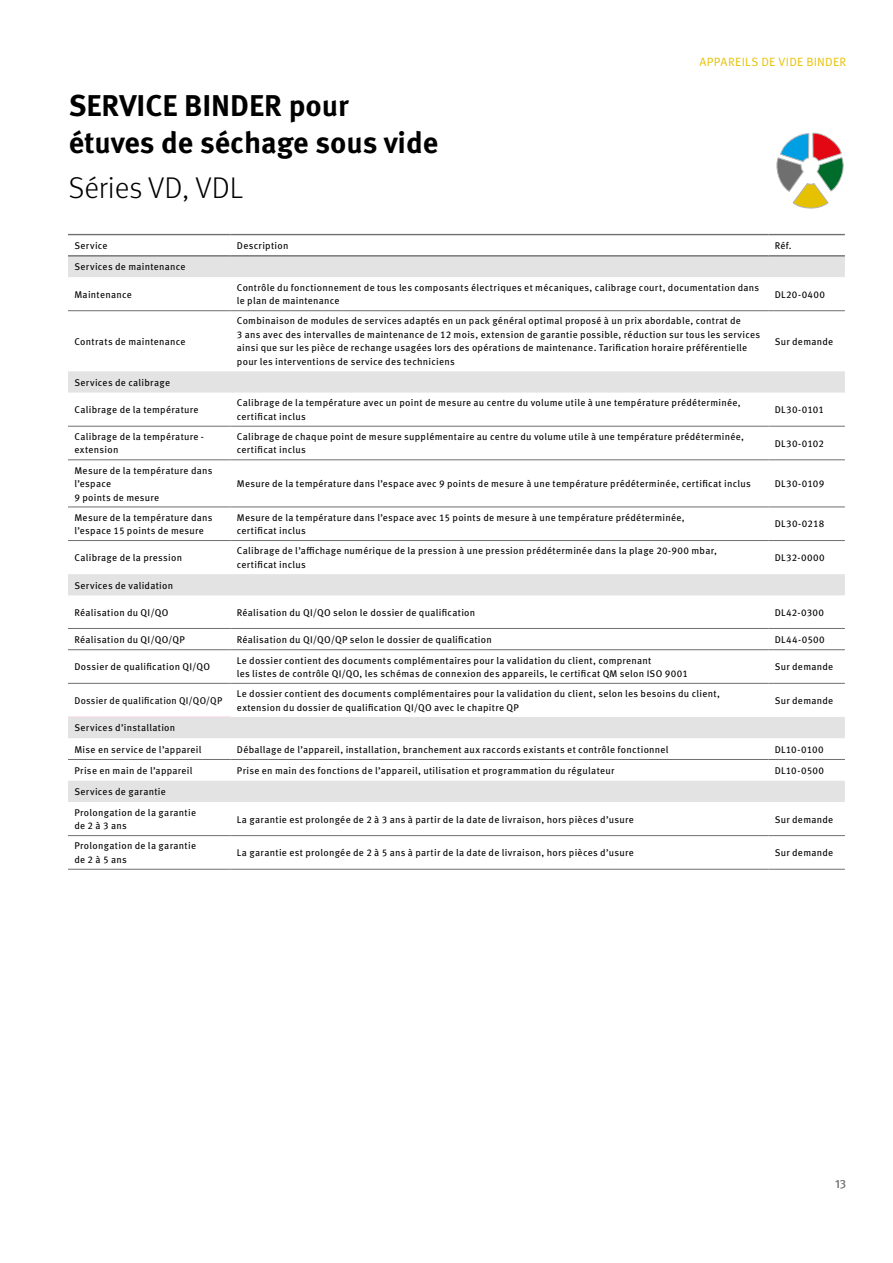
<style>
.page{position:relative;width:893px;height:1263px;background:#fff}
.page>*{position:absolute;margin:0;border:0;box-sizing:border-box;transform-origin:0 0}
.t1{font:700 30px/37.5px "Meta Pro";color:#000}
.t2{font:300 30px "Meta Pro";color:#000}
.t3{font:12px "Meta Pro Norm";letter-spacing:.025em;color:#e6c100}
.t4{font:12px "Meta Pro Norm";color:#7c7b7b}
.t5{font:9.75px/13.5px "Meta Pro";letter-spacing:.03em;color:#000}
</style>
<div class="page">
<svg style="left:776px;top:133px;width:68px;height:76px"></svg>
<svg style="left:68px;top:257px;width:777px;height:545px"></svg>
<hr style="left:68px;top:426px;width:162px;height:1px;background:#706f6f">
<hr style="left:68px;top:460px;width:162px;height:1px;background:#706f6f">
<hr style="left:230px;top:426px;width:538px;height:1px;background:#706f6f">
<hr style="left:230px;top:460px;width:538px;height:1px;background:#706f6f">
<hr style="left:768px;top:426px;width:77px;height:1px;background:#706f6f">
<hr style="left:768px;top:460px;width:77px;height:1px;background:#706f6f">
<hr style="left:768px;top:628px;width:77px;height:1px;background:#706f6f">
<hr style="left:68px;top:683px;width:162px;height:1px;background:#706f6f">
<hr style="left:230px;top:683px;width:538px;height:1px;background:#706f6f">
<hr style="left:768px;top:683px;width:77px;height:1px;background:#706f6f">
<hr style="left:68px;top:759px;width:162px;height:1px;background:#706f6f">
<hr style="left:230px;top:759px;width:538px;height:1px;background:#706f6f">
<hr style="left:768px;top:759px;width:77px;height:1px;background:#706f6f">
<hr style="left:68px;top:835px;width:162px;height:1px;background:#706f6f">
<hr style="left:230px;top:835px;width:538px;height:1px;background:#706f6f">
<hr style="left:768px;top:835px;width:77px;height:1px;background:#706f6f">
<hr style="left:68px;top:869px;width:162px;height:1px;background:#706f6f">
<hr style="left:230px;top:869px;width:538px;height:1px;background:#706f6f">
<hr style="left:768px;top:869px;width:77px;height:1px;background:#706f6f">
<hr style="left:230px;top:628px;width:538px;height:1px;background:#706f6f">
<hr style="left:68px;top:628px;width:162px;height:1px;background:#706f6f">
<hr style="left:768px;top:540px;width:77px;height:1px;background:#706f6f">
<hr style="left:68px;top:507px;width:162px;height:1px;background:#706f6f">
<hr style="left:230px;top:507px;width:538px;height:1px;background:#706f6f">
<hr style="left:768px;top:507px;width:77px;height:1px;background:#706f6f">
<hr style="left:68px;top:540px;width:162px;height:1px;background:#706f6f">
<hr style="left:230px;top:540px;width:538px;height:1px;background:#706f6f">
<hr style="left:68px;top:649px;width:162px;height:1px;background:#706f6f">
<hr style="left:230px;top:649px;width:538px;height:1px;background:#706f6f">
<hr style="left:768px;top:649px;width:77px;height:1px;background:#706f6f">
<hr style="left:68px;top:310px;width:162px;height:1px;background:#706f6f">
<hr style="left:230px;top:310px;width:538px;height:1px;background:#706f6f">
<hr style="left:768px;top:310px;width:77px;height:1px;background:#706f6f">
<hr style="left:68px;top:234px;width:162px;height:1px;background:#706f6f">
<hr style="left:68px;top:255px;width:162px;height:2px;background:#706f6f">
<hr style="left:230px;top:234px;width:538px;height:1px;background:#706f6f">
<hr style="left:230px;top:255px;width:538px;height:2px;background:#706f6f">
<hr style="left:768px;top:234px;width:77px;height:1px;background:#706f6f">
<hr style="left:768px;top:255px;width:77px;height:2px;background:#706f6f">
<hr style="left:68px;top:717px;width:162px;height:1px;background:#f9d4e7">
<h1 class="t1" style="left:69px;top:84px;width:371px">SERVICE BINDER pour étuves de séchage sous vide</h1>
<h1 class="t2" style="left:69px;top:166px;width:176px">Séries VD, VDL</h1>
<p class="t3" style="left:699px;top:53px;width:148px">APPAREILS DE VIDE BINDER</p>
<p class="t5" style="left:74px;top:238px;width:35px">Service</p>
<p class="t5" style="left:237px;top:238px;width:53px">Description</p>
<p class="t5" style="left:775px;top:238px;width:19px">Réf.</p>
<p class="t5" style="left:74px;top:259px;width:113px">Services de maintenance</p>
<p class="t5" style="left:74px;top:287px;width:59px">Maintenance</p>
<p class="t5" style="left:237px;top:280px;width:524px">Contrôle du fonctionnement de tous les composants électriques et mécaniques, calibrage court, documentation dans le plan de maintenance</p>
<p class="t5" style="left:775px;top:287px;width:52px">DL20-0400</p>
<p class="t5" style="left:74px;top:334px;width:113px">Contrats de maintenance</p>
<p class="t5" style="left:237px;top:314px;width:525px">Combinaison de modules de services adaptés en un pack général optimal proposé à un prix abordable, contrat de<br>3 ans avec des intervalles de maintenance de 12 mois, extension de garantie possible, réduction sur tous les services ainsi que sur les pièce de rechange usagées lors des opérations de maintenance. Tarification horaire préférentielle pour les interventions de service des techniciens</p>
<p class="t5" style="left:775px;top:334px;width:60px">Sur demande</p>
<p class="t5" style="left:74px;top:375px;width:97px">Services de calibrage</p>
<p class="t5" style="left:74px;top:402px;width:126px">Calibrage de la température</p>
<p class="t5" style="left:237px;top:396px;width:505px">Calibrage de la température avec un point de mesure au centre du volume utile à une température prédéterminée, certificat inclus</p>
<p class="t5" style="left:775px;top:402px;width:51px">DL30-0101</p>
<p class="t5" style="left:74px;top:429px;width:131px">Calibrage de la température - extension</p>
<p class="t5" style="left:237px;top:429px;width:509px">Calibrage de chaque point de mesure supplémentaire au centre du volume utile à une température prédéterminée, certificat inclus</p>
<p class="t5" style="left:775px;top:436px;width:51px">DL30-0102</p>
<p class="t5" style="left:74px;top:463px;width:140px">Mesure de la température dans l’espace<br>9 points de mesure</p>
<p class="t5" style="left:237px;top:476px;width:515px">Mesure de la température dans l’espace avec 9 points de mesure à une température prédéterminée, certificat inclus</p>
<p class="t5" style="left:775px;top:476px;width:51px">DL30-0109</p>
<p class="t5" style="left:74px;top:510px;width:140px">Mesure de la température dans l’espace 15 points de mesure</p>
<p class="t5" style="left:237px;top:510px;width:449px">Mesure de la température dans l’espace avec 15 points de mesure à une température prédéterminée, certificat inclus</p>
<p class="t5" style="left:775px;top:517px;width:51px">DL30-0218</p>
<p class="t5" style="left:74px;top:550px;width:109px">Calibrage de la pression</p>
<p class="t5" style="left:237px;top:543px;width:482px">Calibrage de l’affichage numérique de la pression à une pression prédéterminée dans la plage 20-900 mbar, certificat inclus</p>
<p class="t5" style="left:775px;top:550px;width:51px">DL32-0000</p>
<p class="t5" style="left:74px;top:578px;width:100px">Services de validation</p>
<p class="t5" style="left:74px;top:605px;width:95px">Réalisation du QI/QO</p>
<p class="t5" style="left:237px;top:605px;width:240px">Réalisation du QI/QO selon le dossier de qualification</p>
<p class="t5" style="left:775px;top:605px;width:51px">DL42-0300</p>
<p class="t5" style="left:74px;top:632px;width:112px">Réalisation du QI/QO/QP</p>
<p class="t5" style="left:237px;top:632px;width:257px">Réalisation du QI/QO/QP selon le dossier de qualification</p>
<p class="t5" style="left:775px;top:632px;width:52px">DL44-0500</p>
<p class="t5" style="left:74px;top:659px;width:137px">Dossier de qualification QI/QO</p>
<p class="t5" style="left:237px;top:653px;width:453px">Le dossier contient des documents complémentaires pour la validation du client, comprenant<br>les listes de contrôle QI/QO, les schémas de connexion des appareils, le certificat QM selon ISO 9001</p>
<p class="t5" style="left:775px;top:659px;width:60px">Sur demande</p>
<p class="t5" style="left:74px;top:693px;width:149px">Dossier de qualification QI/QO/QP</p>
<p class="t5" style="left:237px;top:686px;width:485px">Le dossier contient des documents complémentaires pour la validation du client, selon les besoins du client, extension du dossier de qualification QI/QO avec le chapitre QP</p>
<p class="t5" style="left:775px;top:693px;width:60px">Sur demande</p>
<p class="t5" style="left:74px;top:716px;width:129px;line-height:21.3px">Services d’installation<br>Mise en service de l’appareil</p>
<p class="t5" style="left:237px;top:742px;width:433px">Déballage de l’appareil, installation, branchement aux raccords existants et contrôle fonctionnel</p>
<p class="t5" style="left:775px;top:742px;width:50px">DL10-0100</p>
<p class="t5" style="left:74px;top:763px;width:120px">Prise en main de l’appareil</p>
<p class="t5" style="left:237px;top:763px;width:379px">Prise en main des fonctions de l’appareil, utilisation et programmation du régulateur</p>
<p class="t5" style="left:775px;top:763px;width:51px">DL10-0500</p>
<p class="t5" style="left:74px;top:781px;width:123px;line-height:20.7px">Services de garantie<br>Prolongation de la garantie</p>
<p class="t5" style="left:74px;top:818px;width:54px">de 2 à 3 ans</p>
<p class="t5" style="left:237px;top:812px;width:399px">La garantie est prolongée de 2 à 3 ans à partir de la date de livraison, hors pièces d’usure</p>
<p class="t5" style="left:775px;top:812px;width:60px">Sur demande</p>
<p class="t5" style="left:74px;top:838px;width:123px">Prolongation de la garantie de 2 à 5 ans</p>
<p class="t5" style="left:237px;top:845px;width:399px">La garantie est prolongée de 2 à 5 ans à partir de la date de livraison, hors pièces d’usure</p>
<p class="t5" style="left:775px;top:845px;width:60px">Sur demande</p>
<p class="t4" style="left:835px;top:1175px;width:13px">13</p>
</div>
